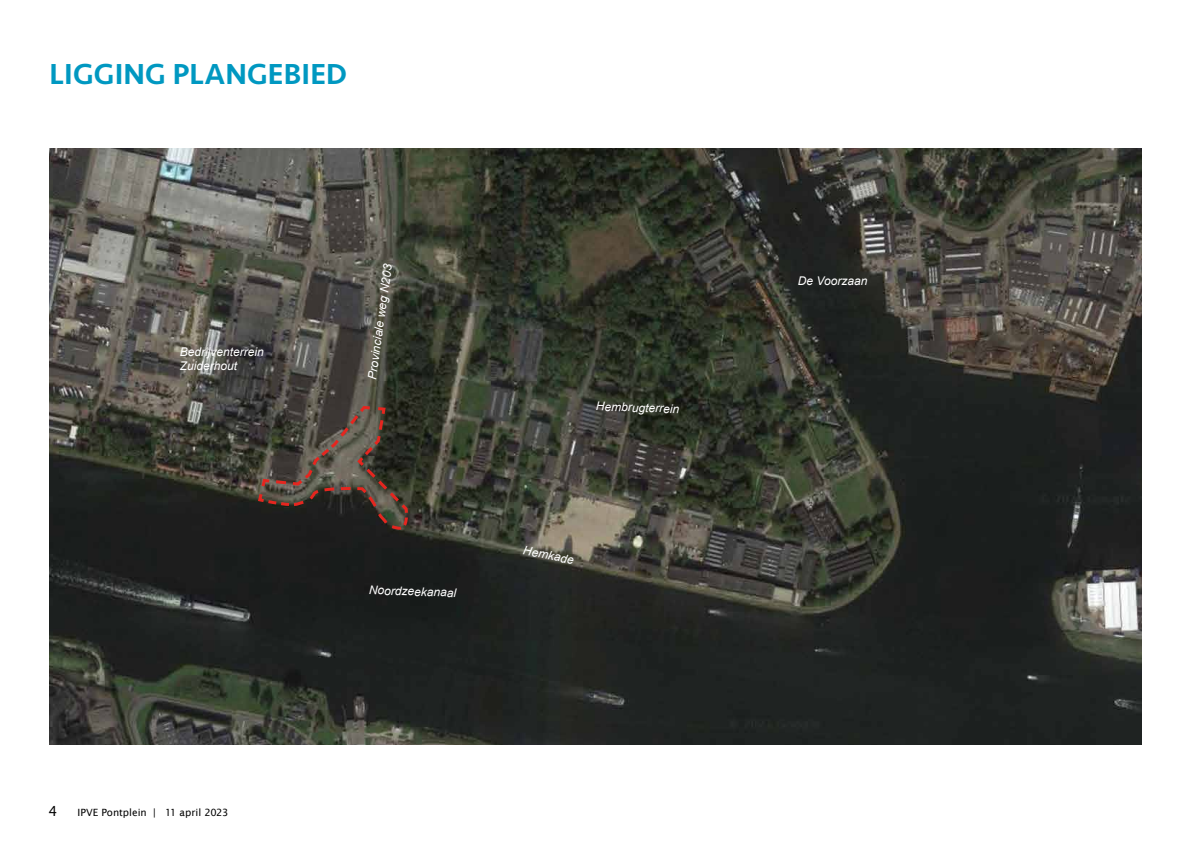
<style>
.page{position:relative;width:1191px;height:842px;background:#fff}
.page>*{position:absolute;margin:0;border:0;box-sizing:border-box;transform-origin:0 0}
.t1{font:500 30px "Seravek Basic";letter-spacing:.005em;color:#0098c1}
.t2{font:14px "Lucida Sans";color:#000}
.t3{font:italic 12px/14.4px "Arial";color:#fff}
.t4{font:10px "Lucida Sans";color:#000}
</style>
<div class="page">
<img style="left:50px;top:149px;width:1091px;height:595px">
<svg style="left:257px;top:404px;width:152px;height:128px"></svg>
<h1 class="t1" style="left:50px;top:55px;width:299px">LIGGING PLANGEBIED</h1>
<p class="t3" style="left:180px;top:345px;width:86px">Bedrijventerrein<br>Zuiderhout</p>
<p class="t3" style="left:365px;top:378px;width:118px;rotate:-82deg">Provinciale weg N203</p>
<p class="t3" style="left:369px;top:583px;width:89px;rotate:2deg">Noordzeekanaal</p>
<p class="t3" style="left:596px;top:399px;width:85px;rotate:2deg">Hembrugterrein</p>
<p class="t3" style="left:525px;top:543px;width:53px;rotate:11deg">Hemkade</p>
<p class="t2" style="left:48px;top:803px;width:10px">4</p>
<p class="t4" style="left:78px;top:807px;width:152px">IPVE Pontplein | 11 april 2023</p>
<p class="t3" style="left:798px;top:274px;width:71px">De Voorzaan</p>
</div>
